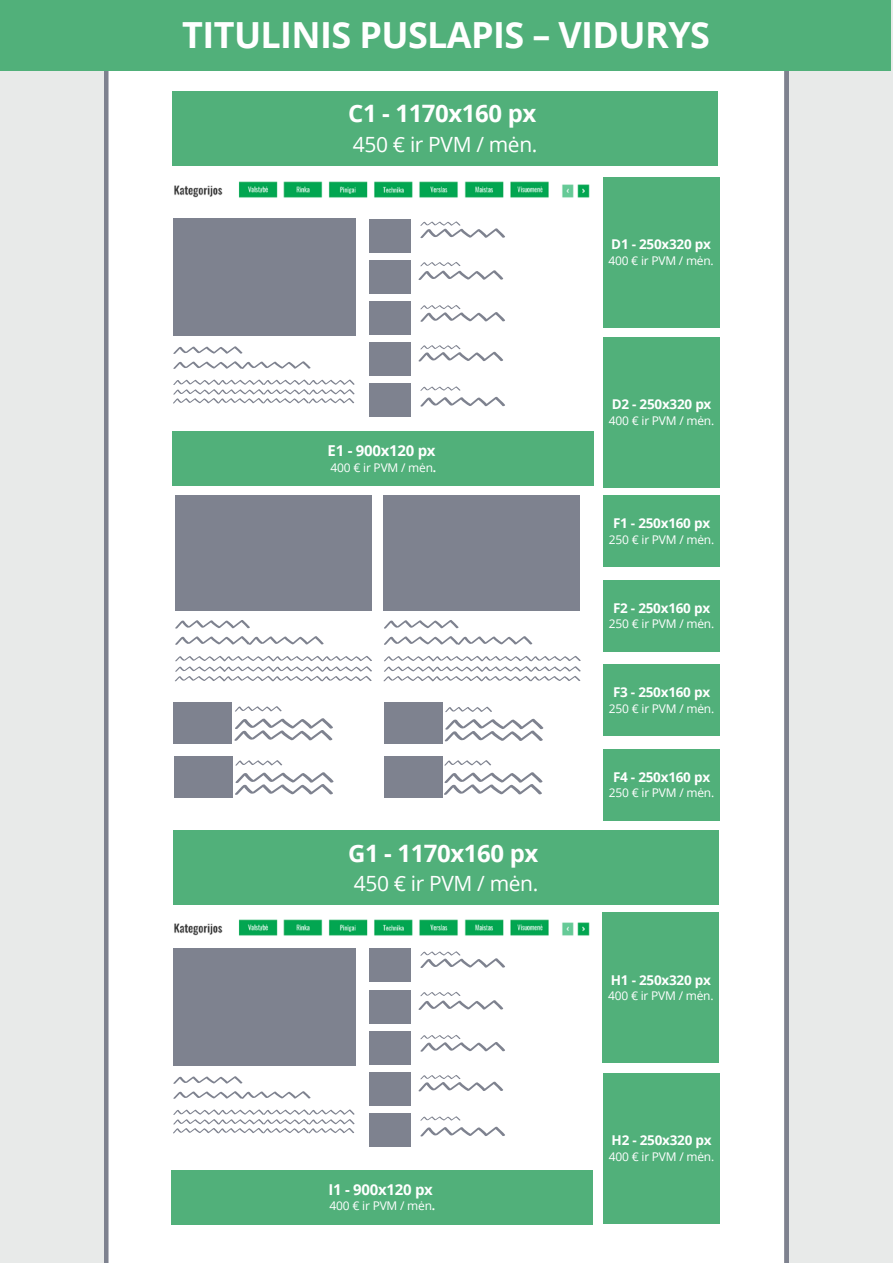
<style>
.page{position:relative;width:893px;height:1263px;background:#fff}
.page>*{position:absolute;margin:0;border:0;box-sizing:border-box;transform-origin:0 0}
.t1{font:700 36px "Open Sans";letter-spacing:-.015em;color:#fff}
.t2{font:700 24px "Open Sans";letter-spacing:-.015em;color:#fff}
.t3{font:21px "Open Sans";letter-spacing:-.015em;color:#fff}
.t4{font:700 15px "Open Sans";letter-spacing:-.015em;color:#fff}
.t5{font:700 13.5px "Open Sans";letter-spacing:-.015em;color:#fff}
.t6{font:12px "Open Sans";letter-spacing:-.015em;color:#fff}
.s1{font-weight:700}
</style>
<div class="page">
<div style="left:0;top:0;width:892px;height:1262px;background:#e8eae9"></div>
<div style="left:104px;top:71px;width:685px;height:1191px;background:#fff"></div>
<div style="left:0;top:0;width:891px;height:71px;background:#51b07a"></div>
<div style="left:173px;top:432px;width:421px;height:54px;background:#51b07a"></div>
<div style="left:173px;top:219px;width:182px;height:117px;background:#7e828f"></div>
<div style="left:173px;top:949px;width:182px;height:117px;background:#7e828f"></div>
<div style="left:370px;top:301px;width:41px;height:34px;background:#7e828f"></div>
<div style="left:370px;top:1031px;width:41px;height:33px;background:#7e828f"></div>
<div style="left:370px;top:219px;width:41px;height:33px;background:#7e828f"></div>
<div style="left:370px;top:949px;width:41px;height:33px;background:#7e828f"></div>
<div style="left:370px;top:260px;width:41px;height:33px;background:#7e828f"></div>
<div style="left:370px;top:990px;width:41px;height:33px;background:#7e828f"></div>
<div style="left:370px;top:342px;width:41px;height:34px;background:#7e828f"></div>
<div style="left:370px;top:1072px;width:41px;height:34px;background:#7e828f"></div>
<div style="left:370px;top:384px;width:41px;height:33px;background:#7e828f"></div>
<div style="left:370px;top:1113px;width:41px;height:34px;background:#7e828f"></div>
<svg style="left:173px;top:346px;width:70px;height:8px"></svg>
<svg style="left:173px;top:1076px;width:70px;height:8px"></svg>
<svg style="left:173px;top:379px;width:182px;height:24px;background:#e5e6e8"></svg>
<svg style="left:173px;top:1109px;width:182px;height:24px;background:#e5e6e8"></svg>
<svg style="left:173px;top:361px;width:138px;height:8px"></svg>
<svg style="left:173px;top:1091px;width:138px;height:8px"></svg>
<svg style="left:420px;top:386px;width:41px;height:5px"></svg>
<svg style="left:420px;top:221px;width:86px;height:17px"></svg>
<svg style="left:420px;top:951px;width:86px;height:17px"></svg>
<svg style="left:418px;top:262px;width:86px;height:18px;background:#e6e7e9"></svg>
<svg style="left:418px;top:992px;width:86px;height:18px;background:#e6e7e9"></svg>
<svg style="left:420px;top:305px;width:86px;height:17px"></svg>
<svg style="left:420px;top:1035px;width:86px;height:17px"></svg>
<svg style="left:418px;top:345px;width:86px;height:17px"></svg>
<svg style="left:418px;top:1075px;width:86px;height:16px"></svg>
<svg style="left:420px;top:397px;width:86px;height:10px"></svg>
<svg style="left:420px;top:1116px;width:86px;height:20px;background:#e9e9ec"></svg>
<svg style="left:175px;top:620px;width:75px;height:9px"></svg>
<svg style="left:384px;top:620px;width:75px;height:9px"></svg>
<svg style="left:235px;top:706px;width:47px;height:6px"></svg>
<svg style="left:445px;top:707px;width:47px;height:5px"></svg>
<svg style="left:235px;top:760px;width:48px;height:6px"></svg>
<svg style="left:444px;top:760px;width:47px;height:6px"></svg>
<svg style="left:234px;top:718px;width:100px;height:23px;background:#dcdde0"></svg>
<svg style="left:445px;top:718px;width:99px;height:23px;background:#dcdde0"></svg>
<svg style="left:235px;top:772px;width:99px;height:23px;background:#dbdde0"></svg>
<svg style="left:444px;top:772px;width:99px;height:23px;background:#dbdde0"></svg>
<svg style="left:175px;top:656px;width:197px;height:25px;background:#e6e7e9"></svg>
<svg style="left:383px;top:656px;width:198px;height:25px;background:#e6e7e9"></svg>
<svg style="left:175px;top:636px;width:149px;height:9px"></svg>
<svg style="left:384px;top:636px;width:149px;height:9px"></svg>
<div style="left:175px;top:495px;width:197px;height:116px;background:#7e828f"></div>
<div style="left:384px;top:495px;width:196px;height:116px;background:#7e828f"></div>
<div style="left:173px;top:702px;width:59px;height:42px;background:#7e828f"></div>
<div style="left:384px;top:702px;width:58px;height:42px;background:#7e828f"></div>
<div style="left:384px;top:756px;width:58px;height:42px;background:#7e828f"></div>
<div style="left:174px;top:756px;width:59px;height:42px;background:#7e828f"></div>
<img style="left:173px;top:176px;width:421px;height:28px">
<img style="left:173px;top:914px;width:421px;height:28px">
<div style="left:172px;top:91px;width:546px;height:74px;background:#51b07a"></div>
<div style="left:603px;top:177px;width:116px;height:151px;background:#51b07a"></div>
<div style="left:603px;top:337px;width:117px;height:151px;background:#51b07a"></div>
<div style="left:603px;top:496px;width:117px;height:71px;background:#51b07a"></div>
<div style="left:603px;top:580px;width:117px;height:71px;background:#51b07a"></div>
<div style="left:603px;top:665px;width:117px;height:71px;background:#51b07a"></div>
<div style="left:603px;top:749px;width:117px;height:71px;background:#51b07a"></div>
<div style="left:173px;top:830px;width:546px;height:75px;background:#51b07a"></div>
<div style="left:603px;top:913px;width:116px;height:150px;background:#51b07a"></div>
<div style="left:603px;top:1073px;width:117px;height:151px;background:#51b07a"></div>
<div style="left:172px;top:1170px;width:421px;height:54px;background:#51b07a"></div>
<p class="t1" style="left:182px;top:10px;width:529px">TITULINIS PUSLAPIS – VIDURYS</p>
<p class="t2" style="left:348px;top:97px;width:189px">C1 - 1170x160 px</p>
<p class="t3" style="left:353px;top:129px;width:186px">450 € ir PVM / mėn.</p>
<p class="t4" style="left:328px;top:440px;width:110px">E1 - 900x120 px</p>
<p class="t6" style="left:331px;top:459px;width:107px">400 € ir PVM / mėn<span class="s1">.</span></p>
<p class="t2" style="left:348px;top:836px;width:192px">G1 - 1170x160 px</p>
<p class="t3" style="left:354px;top:869px;width:186px">450 € ir PVM / mėn.</p>
<p class="t4" style="left:328px;top:1179px;width:106px">I1 - 900x120 px</p>
<p class="t6" style="left:330px;top:1198px;width:107px">400 € ir PVM / mėn<span class="s1">.</span></p>
<p class="t5" style="left:611px;top:235px;width:101px">D1 - 250x320 px</p>
<p class="t6" style="left:608px;top:252px;width:107px">400 € ir PVM / mėn.</p>
<p class="t5" style="left:612px;top:395px;width:101px">D2 - 250x320 px</p>
<p class="t6" style="left:609px;top:413px;width:107px">400 € ir PVM / mėn.</p>
<p class="t5" style="left:613px;top:514px;width:99px">F1 - 250x160 px</p>
<p class="t6" style="left:609px;top:531px;width:107px">250 € ir PVM / mėn.</p>
<p class="t5" style="left:613px;top:598px;width:99px">F2 - 250x160 px</p>
<p class="t6" style="left:609px;top:616px;width:107px">250 € ir PVM / mėn.</p>
<p class="t5" style="left:613px;top:683px;width:99px">F3 - 250x160 px</p>
<p class="t6" style="left:609px;top:700px;width:107px">250 € ir PVM / mėn.</p>
<p class="t5" style="left:613px;top:767px;width:99px">F4 - 250x160 px</p>
<p class="t6" style="left:609px;top:785px;width:107px">250 € ir PVM / mėn.</p>
<p class="t5" style="left:611px;top:970px;width:102px">H1 - 250x320 px</p>
<p class="t6" style="left:608px;top:988px;width:107px">400 € ir PVM / mėn.</p>
<p class="t5" style="left:612px;top:1131px;width:102px">H2 - 250x320 px</p>
<p class="t6" style="left:609px;top:1148px;width:107px">400 € ir PVM / mėn.</p>
</div>
